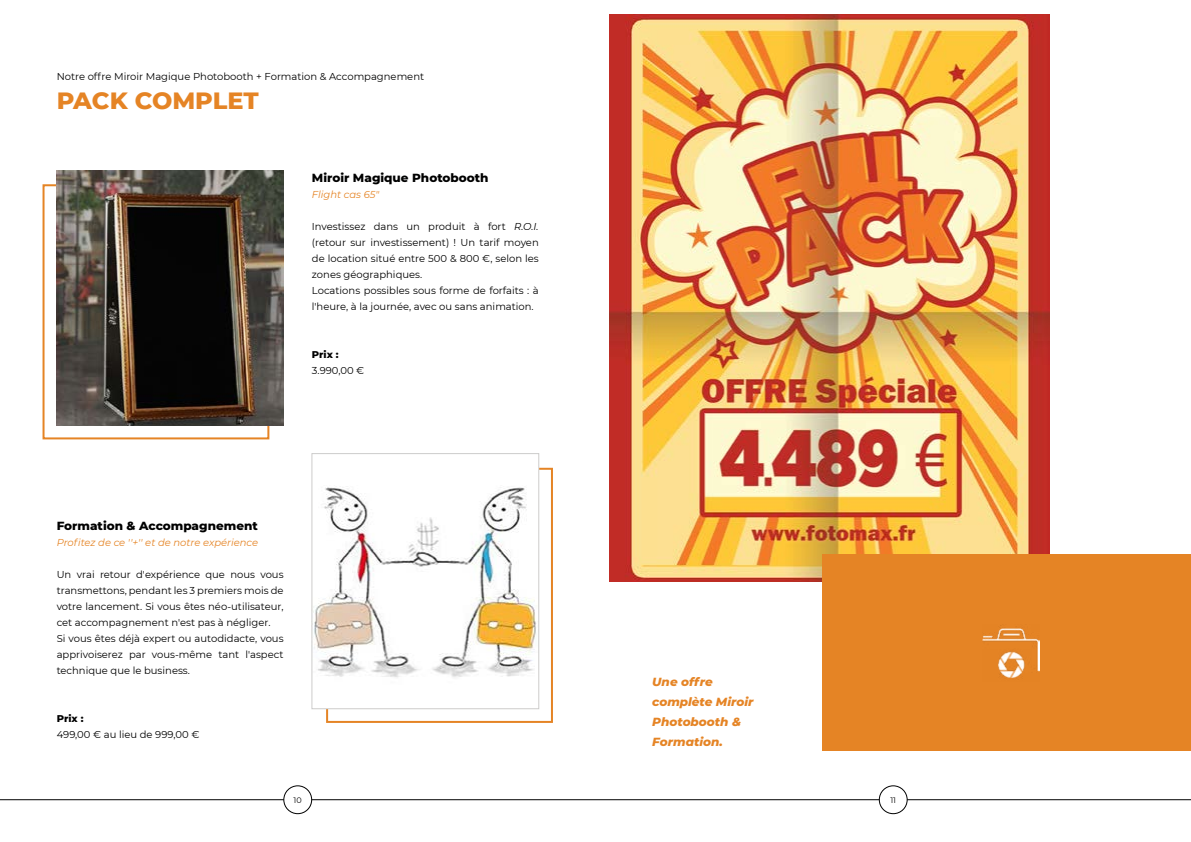
<style>
.page{position:relative;width:1191px;height:842px;background:#fff}
.page>*{position:absolute;margin:0;border:0;box-sizing:border-box;transform-origin:0 0}
.t1{font:800 24px "Montserrat";color:#e58425}
.t2{font:800 12px "Montserrat";color:#000101}
.t3{font:italic 800 12px/20px "Montserrat";color:#e58425}
.t4{font:10px/16px "Montserrat";color:#000101}
.t5{font:italic 10px "Montserrat";color:#e58425}
.t6{font:800 10px "Montserrat";color:#000101}
.t7{font:8px "Montserrat";color:#000101}
.s1{font-style:italic}
</style>
<div class="page">
<div style="left:326px;top:468px;width:227px;height:255px;border:2px solid #e58425"></div>
<div style="left:43px;top:184px;width:226px;height:255px;border:2px solid #e58425"></div>
<img style="left:57px;top:170px;width:226px;height:255px">
<img style="left:314px;top:468px;width:223px;height:239px">
<div style="left:312px;top:453px;width:227px;height:256px;border:1px solid #cdcccb"></div>
<img style="left:609px;top:14px;width:440px;height:567px">
<div style="left:822px;top:555px;width:369px;height:196px;background:#e58425"></div>
<img style="left:982px;top:625px;width:57px;height:53px">
<hr style="left:0;top:799px;width:1191px;height:1px;background:#000101">
<div style="left:879px;top:786px;width:28px;height:28px;background:#fff;border-radius:50%"></div>
<div style="left:879px;top:785px;width:28px;height:29px;border:1px solid #000101;border-radius:50%"></div>
<div style="left:284px;top:786px;width:28px;height:28px;background:#fff;border-radius:50%"></div>
<div style="left:283px;top:785px;width:29px;height:29px;border:1px solid #000101;border-radius:50%"></div>
<p class="t4" style="left:57px;top:68px;width:369px">Notre offre Miroir Magique Photobooth + Formation &amp; Accompagnement</p>
<h1 class="t1" style="left:57px;top:83px;width:203px">PACK COMPLET</h1>
<p class="t2" style="left:312px;top:169px;width:178px">Miroir Magique Photobooth</p>
<p class="t5" style="left:312px;top:187px;width:69px">Flight cas 65"</p>
<p class="t4" style="left:312px;top:218px;width:228px">Investissez dans un produit à fort <span class="s1">R.O.I. </span>(retour sur investissement) ! Un tarif moyen de location situé entre 500 &amp; 800 €, selon les zones géographiques.<br>Locations possibles sous forme de forfaits : à l'heure, à la journée, avec ou sans animation.</p>
<p class="t6" style="left:312px;top:347px;width:28px">Prix :</p>
<p class="t4" style="left:312px;top:362px;width:54px">3.990,00 €</p>
<p class="t2" style="left:57px;top:517px;width:203px">Formation &amp; Accompagnement</p>
<p class="t5" style="left:57px;top:536px;width:203px">Profitez de ce ''+'' et de notre expérience</p>
<p class="t4" style="left:57px;top:566px;width:228px">Un vrai retour d'expérience que nous vous transmettons, pendant les 3 premiers mois de votre lancement. Si vous êtes néo-utilisateur, cet accompagnement n'est pas à négliger.<br>Si vous êtes déjà expert ou autodidacte, vous apprivoiserez par vous-même tant l'aspect technique que le business.</p>
<p class="t6" style="left:57px;top:711px;width:28px">Prix :</p>
<p class="t4" style="left:57px;top:726px;width:144px">499,00 € au lieu de 999,00 €</p>
<p class="t3" style="left:652px;top:671px;width:103px">Une offre complète Miroir<br>Photobooth &amp;<br>Formation.</p>
<p class="t7" style="left:294px;top:794px;width:10px">10</p>
<p class="t7" style="left:890px;top:794px;width:7px">11</p>
</div>
